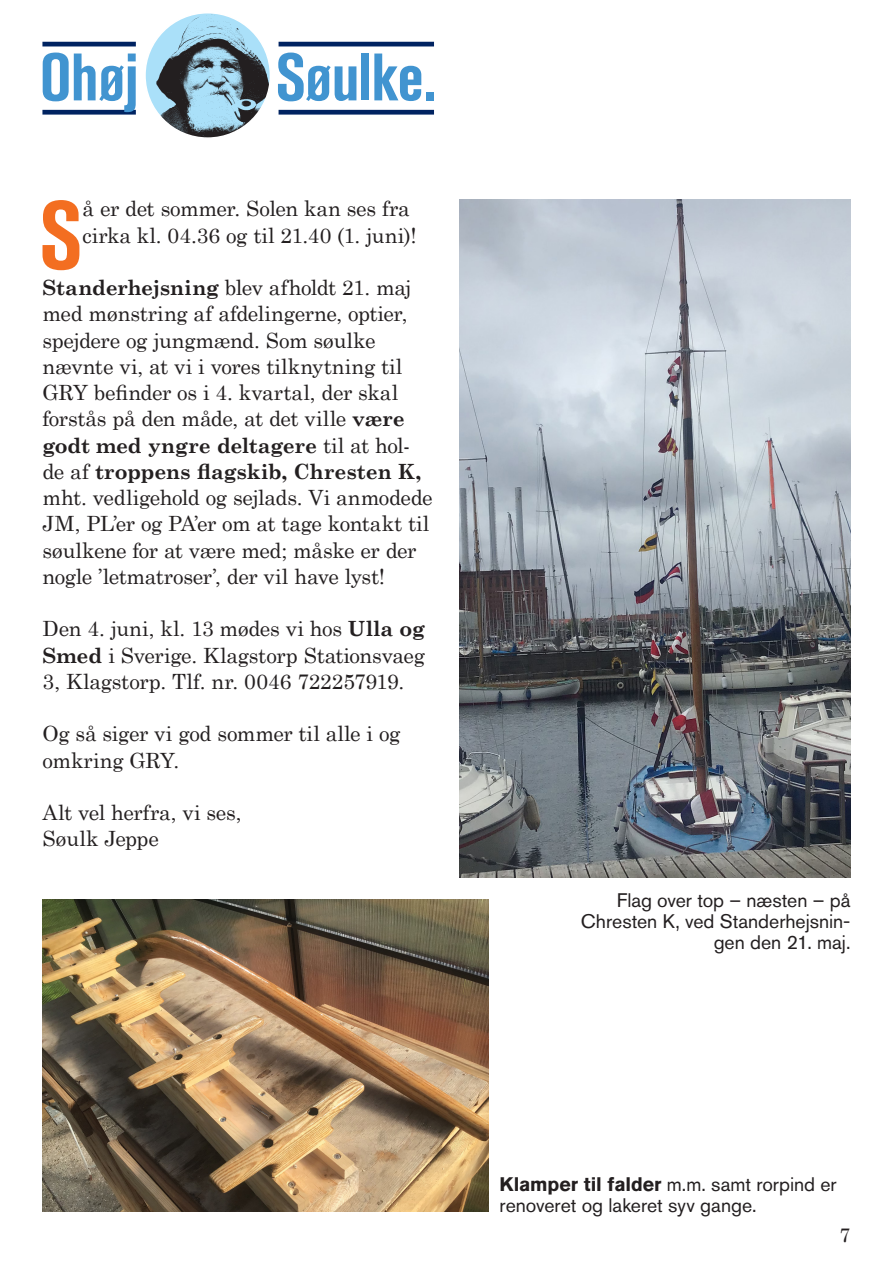
<style>
.page{position:relative;width:893px;height:1263px;background:#fff}
.page>*{position:absolute;margin:0;border:0;box-sizing:border-box;transform-origin:0 0}
.brød{font:700 condensed 95.4px "Akzidenz Grotesk BE";color:#f36e21}
.stor_overskrift_vers{font:700 condensed 66.45px "Akzidenz Grotesk BE";letter-spacing:-.005em;color:#4194d0}
.brød-2{font:21px/26.2px "Century Schoolbook";letter-spacing:-.015em;color:#231f20}
.billedtekst{font:19.5px/21px "Akzidenz Grotesk BE";color:#231f20;text-align:right}
.t1{font:19.5px "Century Schoolbook";color:#231f20}
.s1{font-weight:700}
</style>
<div class="page">
<hr style="left:42px;top:42px;width:94px;height:4px;background:#002361">
<div style="left:42px;top:110px;width:94px;height:5px;background:#002361"></div>
<img style="left:145px;top:13px;width:125px;height:125px;border-radius:63px">
<hr style="left:279px;top:42px;width:155px;height:4px;background:#002361">
<div style="left:279px;top:110px;width:155px;height:5px;background:#002361"></div>
<img style="left:459px;top:200px;width:391px;height:678px">
<img style="left:43px;top:899px;width:445px;height:313px">
<p class="stor_overskrift_vers" style="left:40px;top:39px;width:100px">Ohøj</p>
<p class="stor_overskrift_vers" style="left:275px;top:39px;width:162px">Søulke.</p>
<p class="brød" style="left:39px;top:181px;width:45px">S</p>
<p class="brød-2" style="left:83px;top:194px;width:336px">å er det sommer. Solen kan ses fra cirka kl. 04.36 og til 21.40 (1. juni)!</p>
<p class="brød-2" style="left:43px;top:273px;width:392px"><span class="s1">Standerhejsning</span> blev afholdt 21. maj med mønstring af afdelingerne, optier, spejdere og jungmænd. Som søulke nævnte vi, at vi i vores tilknytning til GRY befinder os i 4. kvartal, der skal forstås på den måde, at det ville <span class="s1">være godt med yngre deltagere</span> til at hol&shy;de af <span class="s1">troppens flagskib, Chresten K, </span>mht. vedligehold og sejlads. Vi anmodede JM, PL’er og PA’er om at tage kontakt til søulkene for at være med; måske er der nogle ’letmatroser’, der vil have lyst!</p>
<p class="brød-2" style="left:43px;top:614px;width:384px;text-align:justify">Den 4. juni, kl. 13 mødes vi hos <span class="s1">Ulla og Smed</span> i Sverige. Klagstorp Stationsvaeg 3, Klagstorp. Tlf. nr. 0046 722257919.</p>
<p class="brød-2" style="left:43px;top:719px;width:359px">Og så siger vi god sommer til alle i og omkring GRY.</p>
<p class="brød-2" style="left:43px;top:798px;width:201px">Alt vel herfra, vi ses,</p>
<p class="brød-2" style="left:43px;top:824px;width:118px">Søulk Jeppe</p>
<p class="billedtekst" style="left:581px;top:890px;width:271px">Flag over top – næsten – på<br>Chresten K, ved Standerhejsnin&shy;gen den 21. maj.</p>
<p class="billedtekst" style="left:500px;top:1173px;width:338px;text-align:left"><span class="s1">Klamper til falder</span> m.m. samt rorpind er renoveret og lakeret syv gange.</p>
<p class="t1" style="left:840px;top:1218px;width:12px">7</p>
</div>
